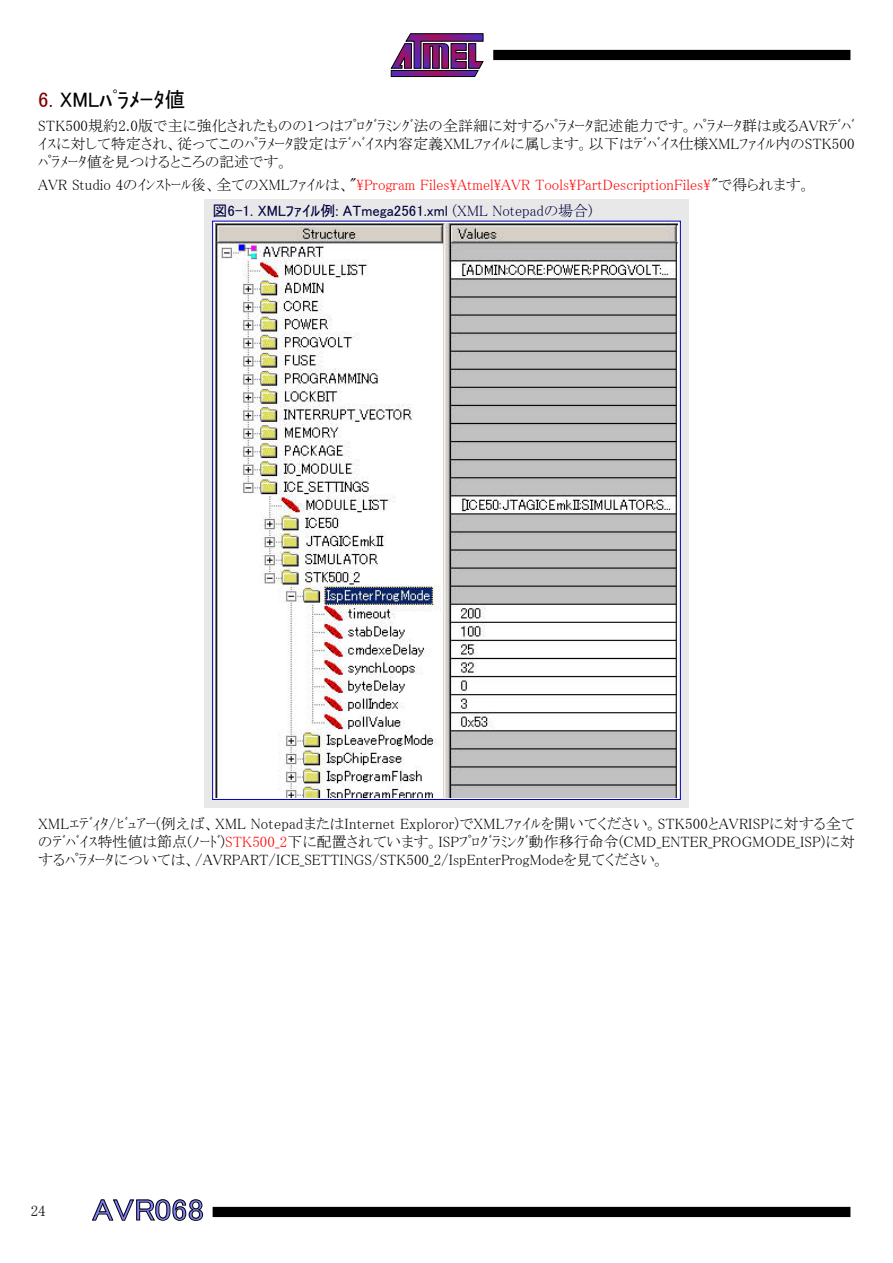
<style>
.page{position:relative;width:893px;height:1263px;background:#fff}
.page>*{position:absolute;margin:0;border:0;box-sizing:border-box;transform-origin:0 0}
.t1{font:30px "MS P Gothic";color:#8080ff;scale:1.1 1}
.t2{font:21px "MS P Gothic";color:#000}
.t3{font:15px/18px "MS P Mincho";color:#000;text-align:justify}
.t4{font:15px "MS P Mincho";color:#f00}
.t5{font:15px "MS P Gothic";color:#000040}
.s1{color:#800000}
.s2{color:#000}
.s3{font-family:"MS P Mincho"}
.s4{color:#f00}
</style>
<div class="page">
<svg style="left:390px;top:33px;width:94px;height:44px"></svg>
<div style="left:493px;top:50px;width:357px;height:10px;background:#000"></div>
<div style="left:213px;top:1207px;width:637px;height:10px;background:#000"></div>
<svg style="left:92px;top:1199px;width:111px;height:22px"></svg>
<svg style="left:204px;top:200px;width:485px;height:608px;background:#d8d8e4"></svg>
<img style="left:216px;top:223px;width:461px;height:574px">
<h2 class="t2" style="left:38px;top:89px;width:149px"><span class="s1">6.</span> XMLﾊﾟﾗﾒｰﾀ値</h2>
<p class="t3" style="left:38px;top:117px;width:818px">STK500規約2.0版で主に強化されたものの1つはﾌﾟﾛｸﾞﾗﾐﾝｸﾞ法の全詳細に対するﾊﾟﾗﾒｰﾀ記述能力です。ﾊﾟﾗﾒｰﾀ群は或るAVRﾃﾞﾊﾞｲｽに対して特定され、従ってこのﾊﾟﾗﾒｰﾀ設定はﾃﾞﾊﾞｲｽ内容定義XMLﾌｧｲﾙに属します。以下はﾃﾞﾊﾞｲｽ仕様XMLﾌｧｲﾙ内のSTK500ﾊﾟﾗﾒｰﾀ値を見つけるところの記述です。</p>
<p class="t4" style="left:38px;top:177px;width:774px"><span class="s2">AVR Studio 4のｲﾝｽﾄｰﾙ後、全てのXMLﾌｧｲﾙは、"</span>\Program Files\Atmel\AVR Tools\PartDescriptionFiles\<span class="s2">"で得られます。</span></p>
<p class="t5" style="left:213px;top:203px;width:382px">図6-1. XMLﾌｧｲﾙ例: ATmega2561.xml <span class="s3">(XML Notepadの場合)</span></p>
<p class="t3" style="left:38px;top:815px;width:818px">XMLｴﾃﾞｨﾀ/ﾋﾞｭｱｰ(例えば、XML NotepadまたはInternet Exploror)でXMLﾌｧｲﾙを開いてください。STK500とAVRISPに対する全てのﾃﾞﾊﾞｲｽ特性値は節点(ﾉｰﾄﾞ)<span class="s4">STK500_2</span>下に配置されています。ISPﾌﾟﾛｸﾞﾗﾐﾝｸﾞ動作移行命令(CMD_ENTER_PROGMODE_ISP)に対するﾊﾟﾗﾒｰﾀについては、/AVRPART/ICE_SETTINGS/STK500_2/IspEnterProgModeを見てください。</p>
<p class="t3" style="left:31px;top:1202px;width:16px">24</p>
<h1 class="t1" style="left:92px;top:1195px;width:103px">AVR068</h1>
</div>
